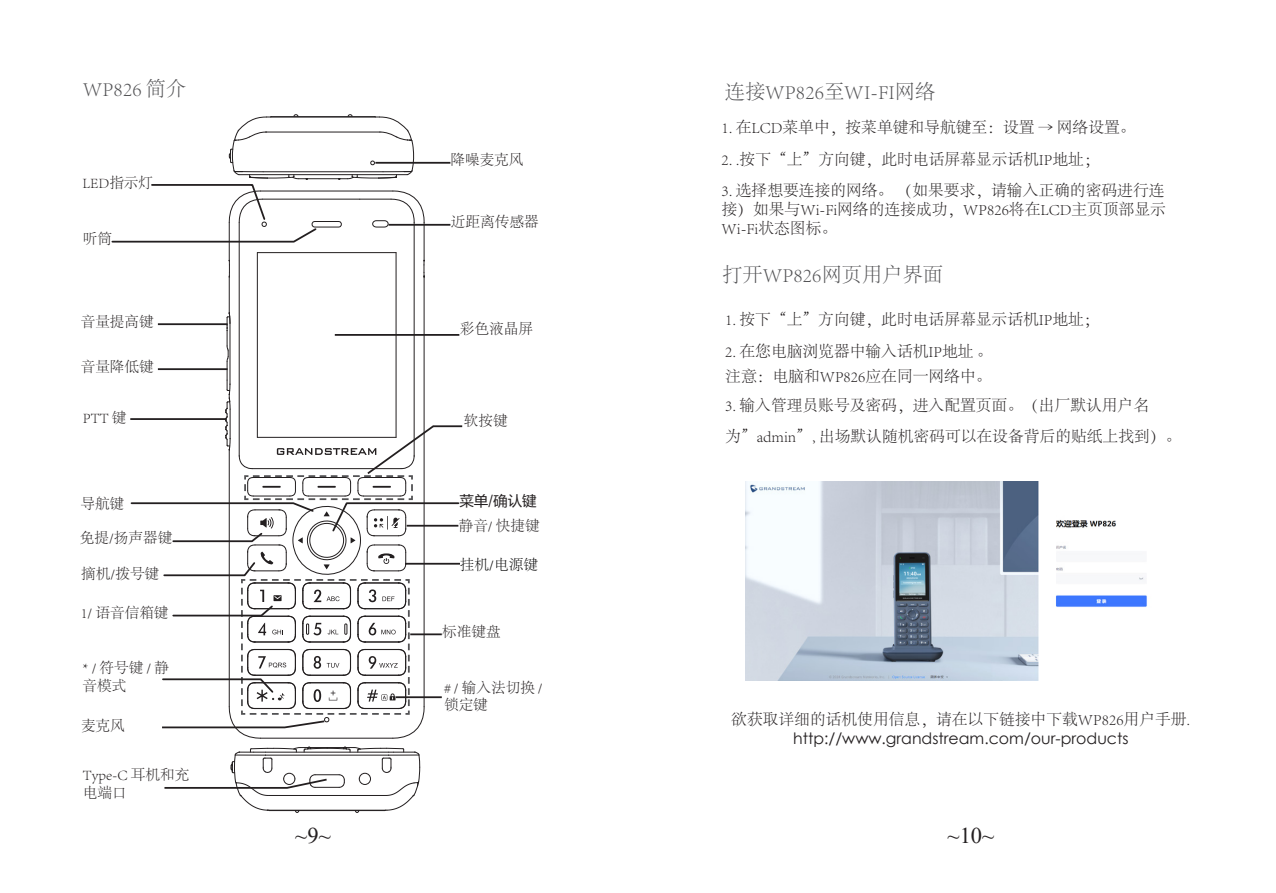
<style>
.page{position:relative;width:1276px;height:893px;background:#fff}
.page>*{position:absolute;margin:0;border:0;box-sizing:border-box;transform-origin:0 0}
.t1{font:22.5px "Times New Roman";color:#231f20}
.t2{font:300 20.25px "Adobe Song Std";color:#535355}
.t3{font:300 15.75px/18.9px "Adobe Song Std";color:#231f20;text-align:justify}
.t4{font:15.75px "Century Gothic";color:#231f20}
.t5{font:300 14.62px/17.6px "Adobe Song Std";color:#231f20}
.t6{font:14.62px "FZLTHJW GB1 0";color:#231f20}
.t7{font:300 14.62px "Adobe Song Std";color:#000}
</style>
<div class="page">
<hr style="left:260px;top:738px;width:133px;height:1px;background:#231f20">
<hr style="left:229px;top:222px;width:1px;height:38px;background:#231f20">
<hr style="left:239px;top:222px;width:1px;height:233px;background:#231f20">
<hr style="left:414px;top:222px;width:1px;height:233px;background:#231f20">
<hr style="left:424px;top:222px;width:1px;height:38px;background:#231f20">
<hr style="left:257px;top:253px;width:1px;height:184px;background:#231f20">
<hr style="left:396px;top:253px;width:1px;height:184px;background:#231f20">
<hr style="left:257px;top:252px;width:139px;height:1px;background:#231f20">
<svg style="left:111px;top:114px;width:313px;height:129px"></svg>
<hr style="left:433px;top:425px;width:29px;height:2px;background:#231f20">
<hr style="left:388px;top:224px;width:62px;height:2px;background:#231f20">
<svg style="left:164px;top:747px;width:256px;height:66px"></svg>
<hr style="left:375px;top:162px;width:75px;height:2px;background:#231f20">
<svg style="left:130px;top:260px;width:330px;height:478px"></svg>
<img style="left:745px;top:482px;width:402px;height:198px">
<p class="t2" style="left:83px;top:78px;width:105px">WP826 简介</p>
<p class="t5" style="left:83px;top:175px;width:72px">LED指示灯</p>
<p class="t5" style="left:83px;top:231px;width:31px">听筒</p>
<p class="t5" style="left:81px;top:313px;width:75px">音量提高键</p>
<p class="t5" style="left:81px;top:358px;width:75px">音量降低键</p>
<p class="t5" style="left:83px;top:409px;width:45px">PTT 键</p>
<p class="t5" style="left:80px;top:495px;width:45px">导航键</p>
<p class="t5" style="left:80px;top:530px;width:94px">免提/扬声器键</p>
<p class="t5" style="left:81px;top:565px;width:80px">摘机/拨号键</p>
<p class="t5" style="left:81px;top:605px;width:89px">1/ 语音信箱键</p>
<p class="t5" style="left:83px;top:659px;width:88px">* / 符号键 / 静音模式</p>
<p class="t5" style="left:81px;top:717px;width:45px">麦克风</p>
<p class="t5" style="left:83px;top:767px;width:108px">Type-C 耳机和充电端口</p>
<p class="t5" style="left:450px;top:152px;width:75px">降噪麦克风</p>
<p class="t5" style="left:451px;top:214px;width:89px">近距离传感器</p>
<p class="t5" style="left:460px;top:320px;width:75px">彩色液晶屏</p>
<p class="t5" style="left:464px;top:413px;width:45px">软按键</p>
<p class="t6" style="left:459px;top:493px;width:79px">菜单/确认键</p>
<p class="t5" style="left:459px;top:517px;width:83px">静音/ 快捷键</p>
<p class="t7" style="left:460px;top:557px;width:80px">挂机/电源键</p>
<p class="t5" style="left:442px;top:623px;width:60px">标准键盘</p>
<p class="t5" style="left:444px;top:679px;width:100px"># / 输入法切换 /锁定键</p>
<p class="t2" style="left:725px;top:81px;width:212px">连接WP826至WI-FI网络</p>
<p class="t3" style="left:721px;top:118px;width:415px">1. 在LCD菜单中，按菜单键和导航键至：设置 → 网络设置。</p>
<p class="t3" style="left:721px;top:150px;width:380px">2. .按下“上”方向键，此时电话屏幕显示话机IP地址；</p>
<p class="t3" style="left:721px;top:182px;width:446px">3. 选择想要连接的网络。 （如果要求，请输入正确的密码进行连接）如果与Wi-Fi网络的连接成功，WP826将在LCD主页顶部显示Wi-Fi状态图标。</p>
<p class="t2" style="left:722px;top:264px;width:222px">打开WP826网页用户界面</p>
<p class="t3" style="left:725px;top:311px;width:376px">1. 按下“上”方向键，此时电话屏幕显示话机IP地址；</p>
<p class="t3" style="left:725px;top:342px;width:269px">2. 在您电脑浏览器中输入话机IP地址 。</p>
<p class="t3" style="left:725px;top:368px;width:268px">注意：电脑和WP826应在同一网络中。</p>
<p class="t3" style="left:725px;top:396px;width:425px">3. 输入管理员账号及密码，进入配置页面。（出厂默认用户名</p>
<p class="t3" style="left:725px;top:428px;width:457px">为”admin”, 出场默认随机密码可以在设备背后的贴纸上找到）。</p>
<p class="t3" style="left:731px;top:710px;width:460px">欲获取详细的话机使用信息，请在以下链接中下载WP826用户手册.</p>
<p class="t4" style="left:793px;top:727px;width:337px">http://www.grandstream.com/our-products</p>
<h1 class="t1" style="left:295px;top:819px;width:37px">~9~</h1>
<h1 class="t1" style="left:947px;top:819px;width:48px">~10~</h1>
</div>
